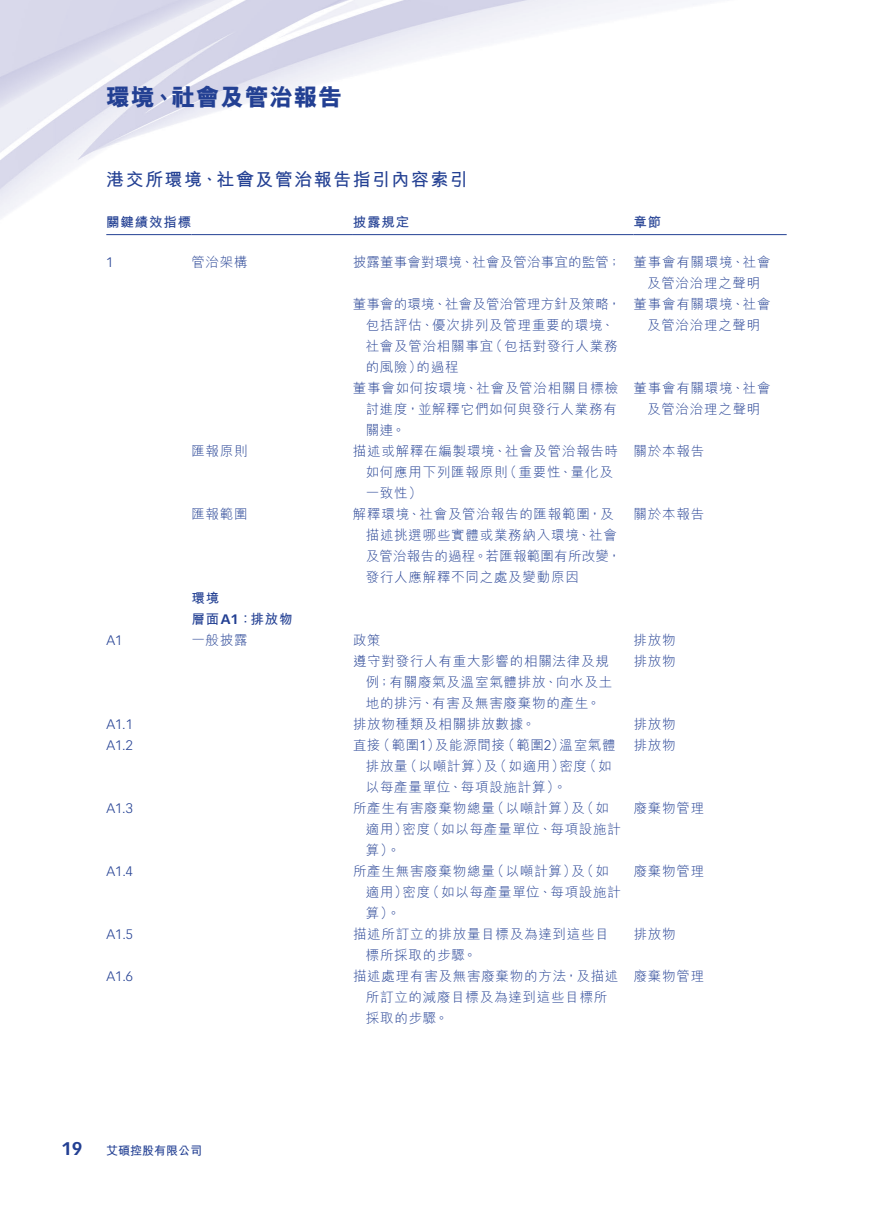
<style>
.page{position:relative;width:893px;height:1212px;background:#fff}
.page>*{position:absolute;margin:0;border:0;box-sizing:border-box;transform-origin:0 0}
.t1{font:800 24px "M Hei HK";letter-spacing:.02em;color:#234093}
.t2{font:700 18px "M Hei HK";letter-spacing:.08em;color:#234093}
.t3{font:700 18px "Vectora LT Std";color:#234093}
.t4{font:300 13.5px/21px "M Hei HK";letter-spacing:.055em;color:#234093}
.t5{font:300 13.5px "M Hei HK";letter-spacing:.01em;color:#234093}
.t6{font:300 13.5px "Vectora LT Std";letter-spacing:.005em;color:#234093}
.t7{font:700 13.5px/21px "M Hei HK";letter-spacing:.06em;color:#234093}
.t8{font:700 12px "M Hei HK";color:#234093}
.s1{font-family:"Vectora LT Std"}
</style>
<div class="page">
<img style="left:0;top:0;width:787px;height:236px">
<hr style="left:106px;top:234px;width:85px;height:1px;background:#234093">
<hr style="left:191px;top:234px;width:162px;height:1px;background:#234093">
<hr style="left:353px;top:234px;width:281px;height:1px;background:#234093">
<hr style="left:634px;top:234px;width:153px;height:1px;background:#234093">
<h1 class="t1" style="left:171px;top:85px;width:172px">社會及管治報告</h1>
<h1 class="t1" style="left:106px;top:85px;width:50px">環境</h1>
<h1 class="t1" style="left:151px;top:85px;width:25px">、</h1>
<h2 class="t2" style="left:106px;top:166px;width:363px">港交所環境、社會及管治報告指引內容索引</h2>
<p class="t7" style="left:106px;top:210px;width:87px">關鍵績效指標</p>
<p class="t7" style="left:353px;top:210px;width:58px">披露規定</p>
<p class="t6" style="left:106px;top:254px;width:9px">1</p>
<p class="t4" style="left:191px;top:251px;width:58px">管治架構</p>
<p class="t5" style="left:353px;top:255px;width:269px">披露董事會對環境、社會及管治事宜的監管；</p>
<p class="t5" style="left:353px;top:297px;width:269px">董事會的環境、社會及管治管理方針及策略，</p>
<p class="t4" style="left:366px;top:314px;width:250px">包括評估、優次排列及管理重要的環境、</p>
<p class="t4" style="left:489px;top:335px;width:130px">（包括對發行人業務</p>
<p class="t4" style="left:417px;top:335px;width:78px;text-indent:-51px">社會及管治相關事宜的過程</p>
<p class="t4" style="left:366px;top:356px;width:58px">的風險）</p>
<p class="t7" style="left:634px;top:210px;width:29px">章節</p>
<p class="t4" style="left:634px;top:251px;width:139px">董事會有關環境、社會</p>
<p class="t4" style="left:647px;top:272px;width:115px">及管治治理之聲明</p>
<p class="t4" style="left:634px;top:293px;width:139px;text-align:center">董事會有關環境、社會及管治治理之聲明</p>
<p class="t4" style="left:191px;top:440px;width:58px">匯報原則</p>
<p class="t4" style="left:366px;top:377px;width:254px;text-align:justify;text-indent:-13px">董事會如何按環境、社會及管治相關目標檢討進度，並解釋它們如何與發行人業務有關連。</p>
<p class="t4" style="left:634px;top:377px;width:139px;text-align:center">董事會有關環境、社會及管治治理之聲明</p>
<p class="t4" style="left:353px;top:440px;width:267px">描述或解釋在編製環境、社會及管治報告時</p>
<p class="t4" style="left:634px;top:440px;width:72px">關於本報告</p>
<p class="t4" style="left:504px;top:461px;width:111px">（重要性、量化及</p>
<p class="t4" style="left:366px;top:461px;width:143px">如何應用下列匯報原則一致性(</p>
<p class="t4" style="left:191px;top:503px;width:58px">匯報範圍</p>
<p class="t4" style="left:353px;top:503px;width:262px">解釋環境、社會及管治報告的匯報範圍，及</p>
<p class="t4" style="left:634px;top:503px;width:72px">關於本報告</p>
<p class="t4" style="left:366px;top:524px;width:257px">描述挑選哪些實體或業務納入環境、社會及管治報告的過程。若匯報範圍有所改變，發行人應解釋不同之處及變動原因</p>
<p class="t7" style="left:191px;top:586px;width:103px">環境<br>層面<span class="s1">A1</span>：排放物</p>
<p class="t6" style="left:106px;top:633px;width:17px">A1</p>
<p class="t4" style="left:191px;top:629px;width:58px">一般披露</p>
<p class="t4" style="left:353px;top:629px;width:29px">政策</p>
<p class="t4" style="left:634px;top:629px;width:44px">排放物</p>
<p class="t6" style="left:106px;top:717px;width:28px">A1.1</p>
<p class="t4" style="left:366px;top:650px;width:248px;text-indent:-13px">遵守對發行人有重大影響的相關法律及規例；有關廢氣及溫室氣體排放、向水及土地的排污、有害及無害廢棄物的產生。</p>
<p class="t4" style="left:634px;top:650px;width:44px">排放物</p>
<p class="t4" style="left:634px;top:713px;width:44px">排放物</p>
<p class="t4" style="left:353px;top:713px;width:184px">排放物種類及相關排放數據。</p>
<p class="t6" style="left:106px;top:738px;width:28px">A1.2</p>
<p class="t4" style="left:377px;top:734px;width:65px">（範圍）<span class="s1">1</span></p>
<p class="t4" style="left:501px;top:734px;width:65px">（範圍）<span class="s1">2</span></p>
<p class="t4" style="left:559px;top:734px;width:58px">溫室氣體</p>
<p class="t4" style="left:353px;top:734px;width:29px">直接</p>
<p class="t4" style="left:435px;top:734px;width:72px">及能源間接</p>
<p class="t4" style="left:634px;top:734px;width:44px">排放物</p>
<p class="t4" style="left:404px;top:755px;width:162px">（以噸計算）（如適用）</p>
<p class="t4" style="left:583px;top:755px;width:30px">（如</p>
<p class="t4" style="left:559px;top:755px;width:29px">密度</p>
<p class="t4" style="left:366px;top:755px;width:202px">排放量<br>以每產量單位、每項設施計算。(</p>
<p class="t4" style="left:484px;top:755px;width:15px">及</p>
<p class="t6" style="left:106px;top:801px;width:28px">A1.3</p>
<p class="t4" style="left:491px;top:797px;width:120px">（以噸計算）（如</p>
<p class="t4" style="left:353px;top:797px;width:143px">所產生有害廢棄物總量</p>
<p class="t4" style="left:571px;top:797px;width:15px">及</p>
<p class="t4" style="left:634px;top:798px;width:72px">廢棄物管理</p>
<p class="t4" style="left:366px;top:819px;width:43px">適用）算。(</p>
<p class="t4" style="left:426px;top:819px;width:196px">（如以每產量單位、每項設施計</p>
<p class="t4" style="left:402px;top:819px;width:29px">密度</p>
<p class="t6" style="left:106px;top:864px;width:28px">A1.4</p>
<p class="t4" style="left:491px;top:861px;width:120px">（以噸計算）（如</p>
<p class="t4" style="left:353px;top:861px;width:143px">所產生無害廢棄物總量</p>
<p class="t4" style="left:571px;top:861px;width:15px">及</p>
<p class="t4" style="left:634px;top:861px;width:72px">廢棄物管理</p>
<p class="t4" style="left:366px;top:882px;width:43px">適用）算。(</p>
<p class="t4" style="left:426px;top:882px;width:196px">（如以每產量單位、每項設施計</p>
<p class="t4" style="left:402px;top:882px;width:29px">密度</p>
<p class="t6" style="left:106px;top:927px;width:28px">A1.5</p>
<p class="t4" style="left:353px;top:924px;width:257px">描述所訂立的排放量目標及為達到這些目</p>
<p class="t4" style="left:634px;top:924px;width:44px">排放物</p>
<p class="t4" style="left:366px;top:945px;width:112px">標所採取的步驟。</p>
<p class="t6" style="left:106px;top:969px;width:28px">A1.6</p>
<p class="t4" style="left:353px;top:966px;width:267px">描述處理有害及無害廢棄物的方法，及描述</p>
<p class="t4" style="left:634px;top:966px;width:72px">廢棄物管理</p>
<p class="t4" style="left:366px;top:987px;width:243px">所訂立的減廢目標及為達到這些目標所採取的步驟。</p>
<h2 class="t3" style="left:61px;top:1137px;width:23px">19</h2>
<p class="t8" style="left:106px;top:1141px;width:97px">艾碩控股有限公司</p>
</div>
